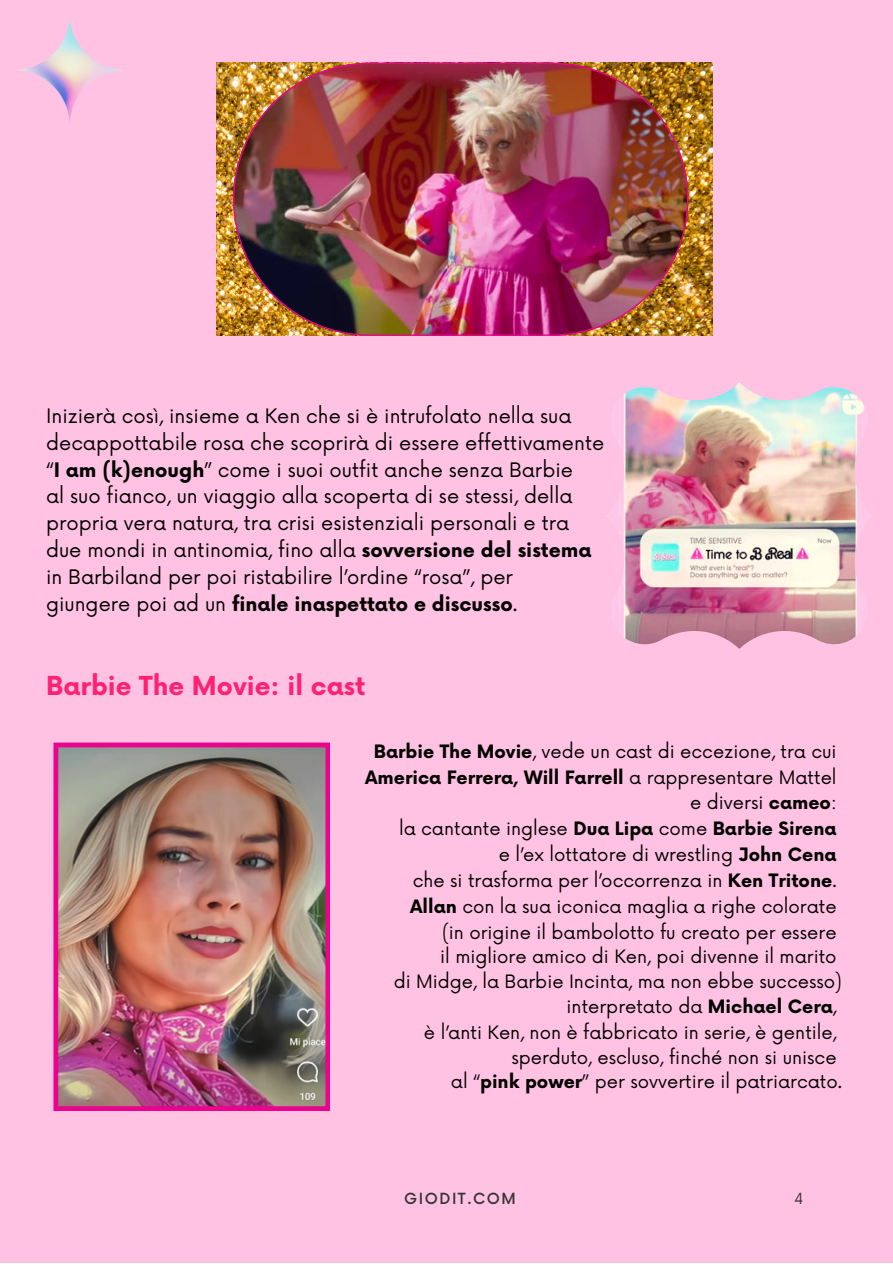
<style>
.page{position:relative;width:893px;height:1264px;background:#fff}
.page>*{position:absolute;margin:0;border:0;box-sizing:border-box;transform-origin:0 0}
.t1{font:700 25.5px "Now";color:#ff2273}
.t2{font:19.5px "Now";color:#000}
.t3{font:700 19.5px "Now";color:#000}
.t4{font:18px "Now";color:#000}
.t5{font:700 18px "Now";color:#000}
.t6{font:500 15px "Now";letter-spacing:.1em;color:#363535}
.t7{font:15px "Now";color:#363535}
.s1{font-weight:700}
.s2{font-weight:400}
</style>
<div class="page">
<div style="left:0;top:0;width:892px;height:1262px;background:#ffc2e3"></div>
<img style="left:18px;top:16px;width:104px;height:107px">
<img style="left:606px;top:382px;width:260px;height:267px">
<img style="left:53px;top:742px;width:277px;height:368px">
<img style="left:216px;top:62px;width:496px;height:274px">
<img style="left:233px;top:63px;width:455px;height:273px">
<p class="t2" style="left:46px;top:404px;width:527px">Inizierà così, insieme a Ken che si è intrufolato nella sua</p>
<p class="t2" style="left:46px;top:431px;width:559px">decappottabile rosa che scoprirà di essere effettivamente</p>
<p class="t2" style="left:46px;top:458px;width:528px">“<span class="s1">I am (k)enough</span>” come i suoi outfit anche senza Barbie</p>
<p class="t2" style="left:46px;top:485px;width:528px">al suo fianco, un viaggio alla scoperta di se stessi, della</p>
<p class="t2" style="left:46px;top:512px;width:524px">propria vera natura, tra crisi esistenziali personali e tra</p>
<p class="t2" style="left:46px;top:539px;width:547px">due mondi in antinomia, fino alla <span class="s1">sovversione del sistema</span></p>
<p class="t2" style="left:46px;top:566px;width:468px">in Barbiland per poi ristabilire l’ordine “rosa”, per</p>
<p class="t3" style="left:46px;top:594px;width:473px"><span class="s2">giungere poi ad un</span> finale inaspettato e discusso<span class="s2">.</span></p>
<p class="t1" style="left:46px;top:671px;width:320px">Barbie The Movie: il cast</p>
<p class="t4" style="left:374px;top:741px;width:464px"><span class="s1">Barbie The Movie</span>, vede un cast di eccezione, tra cui</p>
<p class="t5" style="left:365px;top:767px;width:473px">America Ferrera, Will Farrell <span class="s2">a rappresentare Mattel</span></p>
<p class="t4" style="left:690px;top:792px;width:148px">e diversi <span class="s1">cameo</span>:</p>
<p class="t4" style="left:399px;top:818px;width:439px">la cantante inglese <span class="s1">Dua Lipa</span> come <span class="s1">Barbie Sirena</span></p>
<p class="t4" style="left:499px;top:844px;width:339px">e l’ex lottatore di wrestling <span class="s1">John Cena</span></p>
<p class="t4" style="left:413px;top:870px;width:425px">che si trasforma per l’occorrenza in <span class="s1">Ken Tritone</span>.</p>
<p class="t4" style="left:410px;top:896px;width:428px"><span class="s1">Allan</span> con la sua iconica maglia a righe colorate</p>
<p class="t4" style="left:442px;top:922px;width:396px">(in origine il bambolotto fu creato per essere</p>
<p class="t4" style="left:440px;top:946px;width:398px">il migliore amico di Ken, poi divenne il marito</p>
<p class="t4" style="left:393px;top:971px;width:450px">di Midge, la Barbie Incinta, ma non ebbe successo)</p>
<p class="t4" style="left:566px;top:996px;width:271px">interpretato da <span class="s1">Michael Cera</span>,</p>
<p class="t4" style="left:424px;top:1022px;width:414px">è l’anti Ken, non è fabbricato in serie, è gentile,</p>
<p class="t4" style="left:511px;top:1046px;width:327px">sperduto, escluso, finché non si unisce</p>
<p class="t4" style="left:451px;top:1071px;width:392px">al “<span class="s1">pink power</span>” per sovvertire il patriarcato.</p>
<p class="t6" style="left:404px;top:1190px;width:113px">GIODIT.COM</p>
<p class="t7" style="left:794px;top:1190px;width:11px">4</p>
</div>
